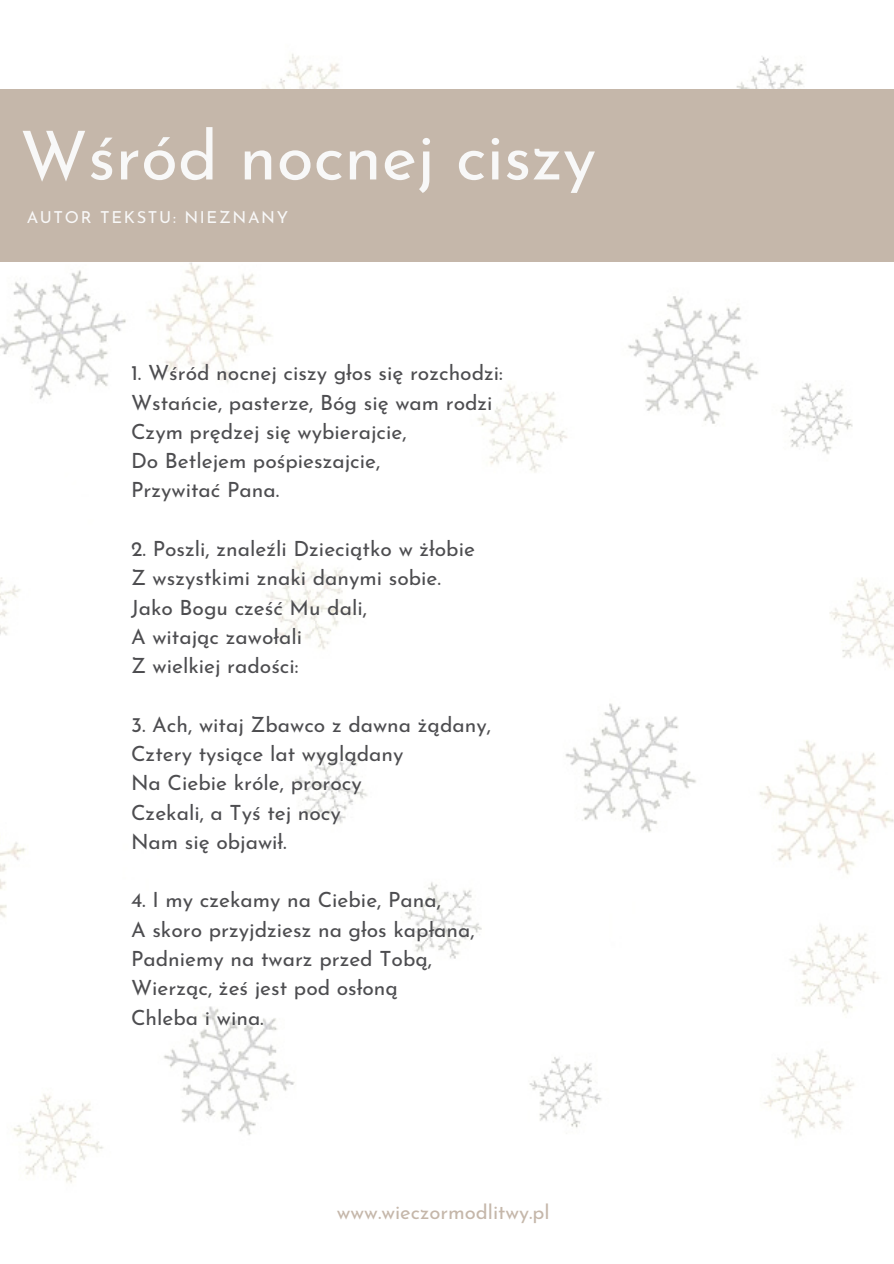
<style>
.page{position:relative;width:894px;height:1264px;background:#fff}
.page>*{position:absolute;margin:0;border:0;box-sizing:border-box;transform-origin:0 0}
.t1{font:67.5px "Josefin Sans";color:#f8f8f8}
.t2{font:21px/29.2px "Josefin Sans";color:#4d4d50}
.t3{font:20.25px "Josefin Sans";color:#c5b7aa}
.t4{font:16.5px "Josefin Sans";letter-spacing:.1em;color:#f8f8f8}
</style>
<div class="page">
<img style="left:0;top:54px;width:893px;height:1129px">
<div style="left:0;top:89px;width:893px;height:173px;background:#c5b7aa"></div>
<h1 class="t1" style="left:20px;top:129px;width:577px">Wśród nocnej ciszy</h1>
<p class="t4" style="left:27px;top:211px;width:263px">AUTOR TEKSTU: NIEZNANY</p>
<p class="t2" style="left:131px;top:360px;width:373px">1. Wśród nocnej ciszy głos się rozchodzi:<br>Wstańcie, pasterze, Bóg się wam rodzi<br>Czym prędzej się wybierajcie,<br>Do Betlejem pośpieszajcie,<br>Przywitać Pana.</p>
<p class="t2" style="left:131px;top:536px;width:345px">2. Poszli, znaleźli Dzieciątko w żłobie<br>Z wszystkimi znaki danymi sobie.<br>Jako Bogu cześć Mu dali,<br>A witając zawołali<br>Z wielkiej radości:</p>
<p class="t2" style="left:131px;top:711px;width:361px">3. Ach, witaj Zbawco z dawna żądany,<br>Cztery tysiące lat wyglądany<br>Na Ciebie króle, prorocy<br>Czekali, a Tyś tej nocy<br>Nam się objawił.</p>
<p class="t2" style="left:131px;top:887px;width:345px">4. I my czekamy na Ciebie, Pana,<br>A skoro przyjdziesz na głos kapłana,<br>Padniemy na twarz przed Tobą,<br>Wierząc, żeś jest pod osłoną<br>Chleba i wina.</p>
<p class="t3" style="left:337px;top:1203px;width:214px">www.wieczormodlitwy.pl</p>
</div>
